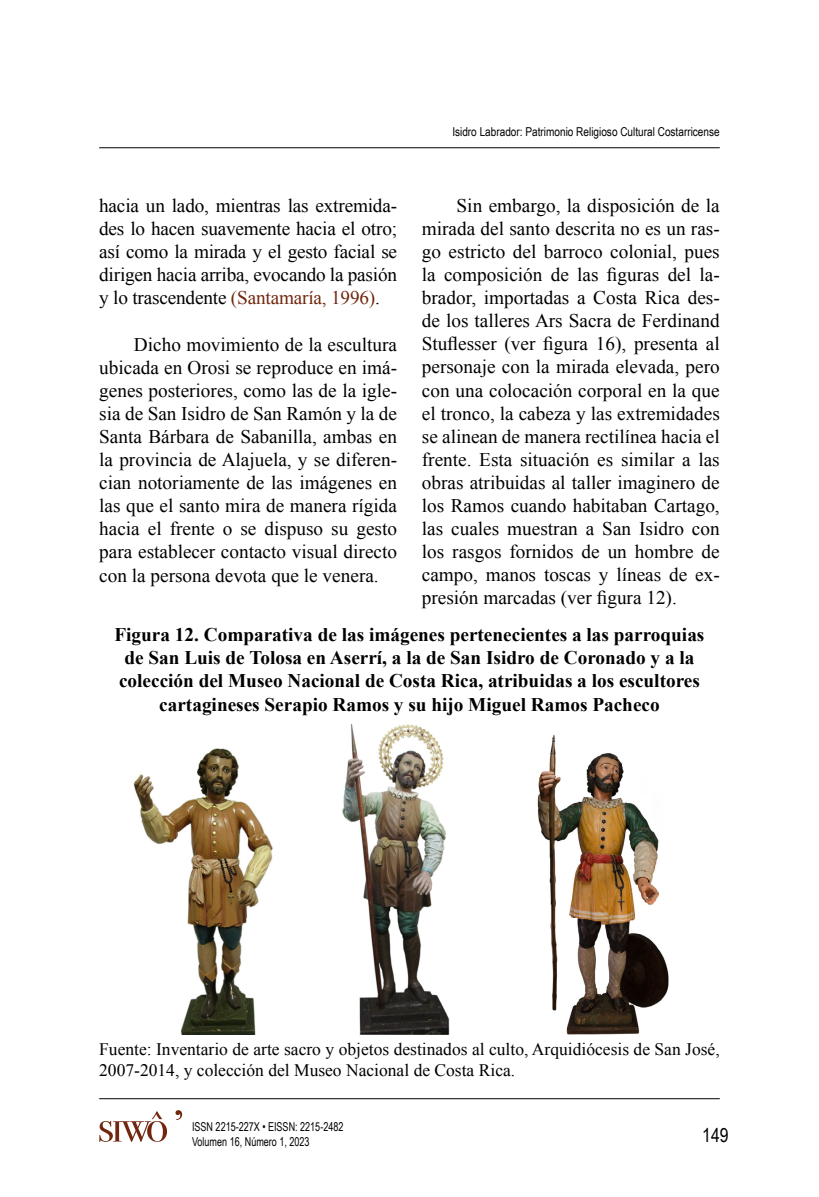
<style>
.page{position:relative;width:819px;height:1197px;background:#fff}
.page>*{position:absolute;margin:0;border:0;box-sizing:border-box;transform-origin:0 0}
.t1{font:19.25px/23.1px "Times New Roman";color:#000;text-align:justify}
.t2{font:700 19.25px/23.1px "Times New Roman";color:#000;text-align:center}
.t3{font:19.25px "Arial Narrow";color:#000}
.t4{font:17.5px/21px "Times New Roman";color:#000}
.t5{font:12.25px "Arial Narrow";color:#000}
.t6{font:12.25px/14.7px "Arial Narrow";color:#000;scale:.9 1}
.s1{color:#71270e}
</style>
<div class="page">
<hr style="left:99px;top:147px;width:621px;height:1px;background:#000">
<hr style="left:99px;top:1098px;width:621px;height:1px;background:#000">
<svg style="left:99px;top:1111px;width:68px;height:31px"></svg>
<svg style="left:175px;top:1110px;width:7px;height:10px"></svg>
<img style="left:133px;top:724px;width:536px;height:310px">
<p class="t1" style="left:99px;top:193px;width:299px">hacia un lado, mientras las extremida&shy;des lo hacen suavemente hacia el otro; así como la mirada y el gesto facial se dirigen hacia arriba, evocando la pasión y lo trascendente <span class="s1">(Santamaría, 1996)</span>.</p>
<p class="t1" style="left:99px;top:332px;width:299px;text-indent:35px">Dicho movimiento de la escultura ubicada en Orosi se reproduce en imá&shy;genes posteriores, como las de la igle&shy;sia de San Isidro de San Ramón y la de Santa Bárbara de Sabanilla, ambas en la provincia de Alajuela, y se diferen&shy;cian notoriamente de las imágenes en las que el santo mira de manera rígida hacia el frente o se dispuso su gesto para establecer contacto visual directo con la persona devota que le venera.</p>
<p class="t5" style="left:452px;top:123px;width:269px">Isidro Labrador: Patrimonio Religioso Cultural Costarricense</p>
<p class="t1" style="left:422px;top:193px;width:299px;text-indent:35px">Sin embargo, la disposición de la mirada del santo descrita no es un ras&shy;go estricto del barroco colonial, pues la composición de las figuras del la&shy;brador, importadas a Costa Rica des&shy;de los talleres Ars Sacra de Ferdinand Stuflesser (ver figura 16), presenta al personaje con la mirada elevada, pero con una colocación corporal en la que el tronco, la cabeza y las extremidades se alinean de manera rectilínea hacia el frente. Esta situación es similar a las obras atribuidas al taller imaginero de los Ramos cuando habitaban Cartago, las cuales muestran a San Isidro con los rasgos fornidos de un hombre de campo, manos toscas y líneas de ex&shy;presión marcadas (ver figura 12).</p>
<p class="t2" style="left:115px;top:623px;width:591px">Figura 12. Comparativa de las imágenes pertenecientes a las parroquias de San Luis de Tolosa en Aserrí, a la de San Isidro de Coronado y a la colección del Museo Nacional de Costa Rica, atribuidas a los escultores cartagineses Serapio Ramos y su hijo Miguel Ramos Pacheco</p>
<p class="t4" style="left:99px;top:1039px;width:622px">Fuente: Inventario de arte sacro y objetos destinados al culto, Arquidiócesis de San José,<br>2007-2014, y colección del Museo Nacional de Costa Rica.</p>
<p class="t6" style="left:192px;top:1119px;width:170px">ISSN 2215-227X • EISSN: 2215-2482<br>Volumen 16, Número 1, 2023</p>
<p class="t3" style="left:702px;top:1121px;width:28px">149</p>
</div>
